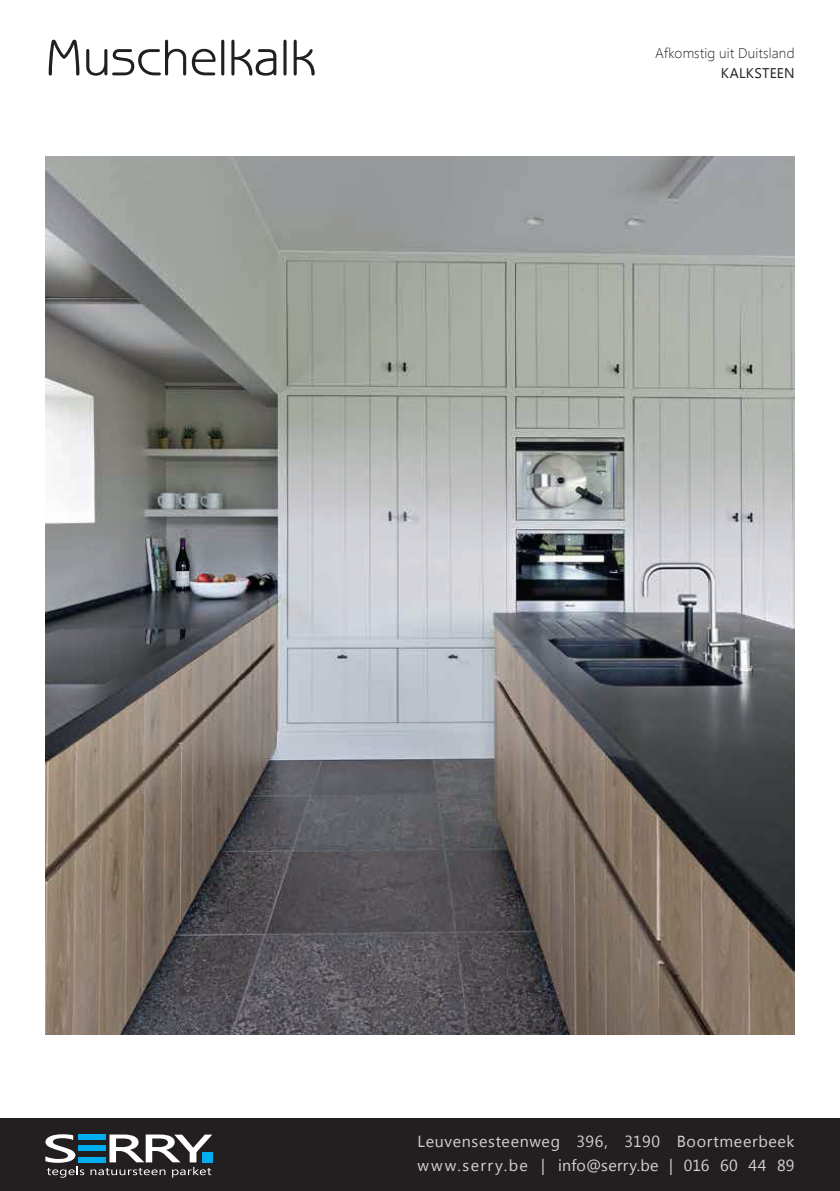
<style>
.page{position:relative;width:840px;height:1191px;background:#fff}
.page>*{position:absolute;margin:0;border:0;box-sizing:border-box;transform-origin:0 0}
.t1{font:51.6px "Benguiat Gothic Std";letter-spacing:-.01em;color:#231f20}
.t2{font:16px/24px "Segoe UI";letter-spacing:.04em;color:#d1d2d4}
.t3{font:300 14px "Segoe UI";letter-spacing:.015em;color:#231f20}
.t4{font:14px "Segoe UI";letter-spacing:.015em;color:#231f20}
</style>
<div class="page">
<div style="left:0;top:1118px;width:839px;height:73px;background:#231f20"></div>
<div style="left:78px;top:1134px;width:27px;height:6px;background:#00aeef"></div>
<div style="left:78px;top:1145px;width:27px;height:6px;background:#00aeef"></div>
<div style="left:78px;top:1156px;width:27px;height:6px;background:#00aeef"></div>
<svg style="left:45px;top:1134px;width:39px;height:43px"></svg>
<svg style="left:90px;top:1134px;width:122px;height:43px"></svg>
<img style="left:45px;top:157px;width:749px;height:877px">
<h1 class="t1" style="left:45px;top:28px;width:272px">Muschelkalk</h1>
<p class="t3" style="left:654px;top:44px;width:141px">Afkomstig uit Duitsland</p>
<p class="t4" style="left:720px;top:64px;width:75px">KALKSTEEN</p>
<p class="t2" style="left:417px;top:1128px;width:378px">Leuvensesteenweg 396, 3190 Boortmeerbeek www.serry.be | info@serry.be | 016 60 44 89</p>
</div>
